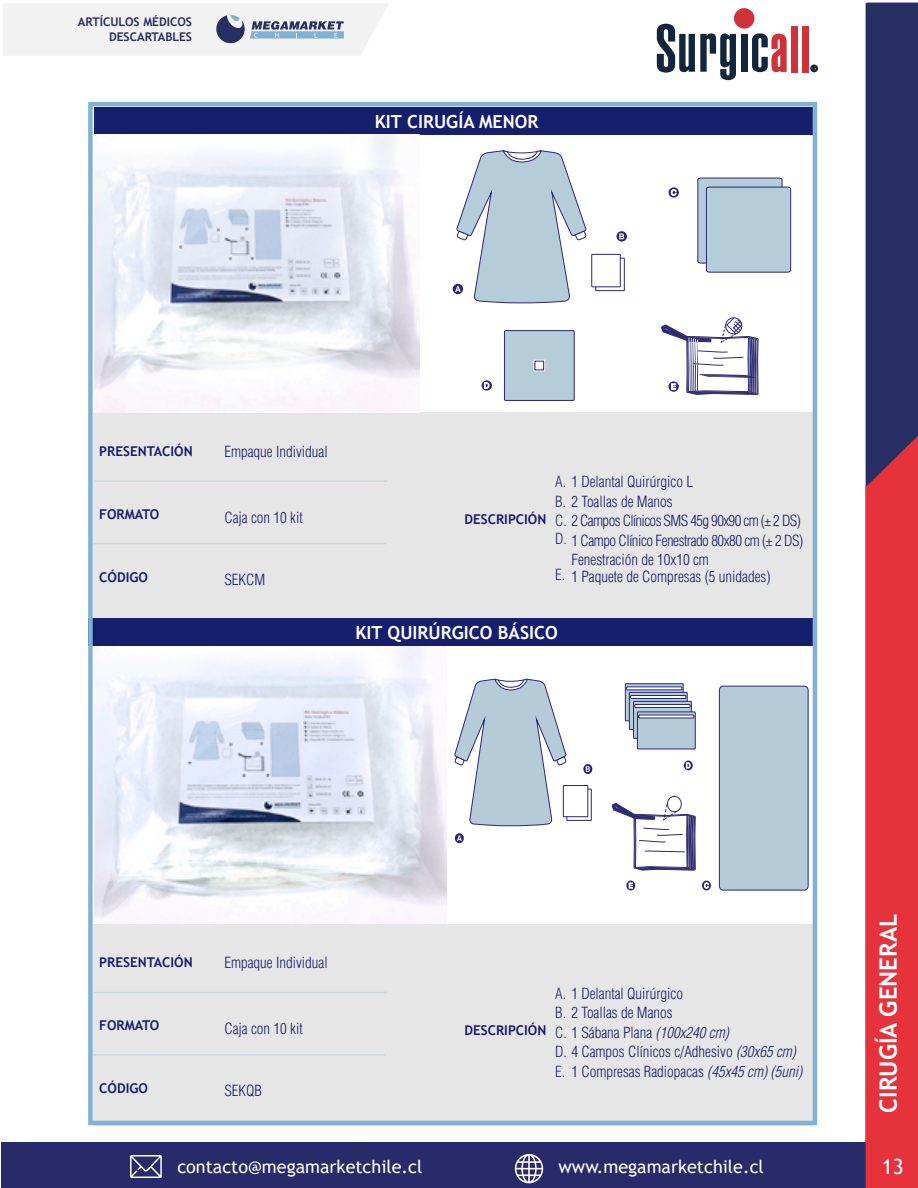
<style>
.page{position:relative;width:918px;height:1188px;background:#fff}
.page>*{position:absolute;margin:0;border:0;box-sizing:border-box;transform-origin:0 0}
.t1{font:700 24px "Trebuchet MS";color:#fff}
.t2{font:21px "Trebuchet MS";color:#fff}
.t3{font:18px "Trebuchet MS";color:#fff}
.t4{font:700 18px "Trebuchet MS";color:#fff}
.t5{font:300 condensed 15px/19.5px "Helvetica LT Std";color:#151f6d}
.t6{font:300 condensed 15px "Helvetica LT Std";letter-spacing:-.03em;color:#151f6d}
.t7{font:300 condensed 15px "Helvetica LT Std";letter-spacing:-.04em;color:#151f6d}
.t8{font:700 13.5px "Trebuchet MS";color:#151f6d}
.t9{font:700 12px/14.4px "Trebuchet MS";color:#272e62;text-align:right}
.s1{color:#272e61}
.s2{font-style:italic}
</style>
<div class="page">
<div style="left:2px;top:1143px;width:916px;height:45px;background:#292a69"></div>
<svg style="left:3px;top:4px;width:385px;height:52px"></svg>
<div style="left:791px;top:26px;width:6px;height:46px;background:#d13239"></div>
<div style="left:802px;top:26px;width:6px;height:46px;background:#d13239"></div>
<div style="left:734px;top:8px;width:21px;height:21px;background:#d13239;border-radius:50%"></div>
<svg style="left:657px;top:24px;width:79px;height:56px"></svg>
<div style="left:741px;top:34px;width:6px;height:38px;background:#11263c"></div>
<svg style="left:752px;top:33px;width:35px;height:39px"></svg>
<div style="left:810px;top:64px;width:8px;height:8px;border:2px solid #11263c;border-radius:50%"></div>
<div style="left:866px;top:3px;width:52px;height:433px;background:#272e61"></div>
<div style="left:866px;top:436px;width:52px;height:752px;background:#e6333b"></div>
<svg style="left:130px;top:1155px;width:32px;height:23px"></svg>
<svg style="left:515px;top:1154px;width:29px;height:30px"></svg>
<div style="left:93px;top:412px;width:723px;height:210px;background:#e6e6e6"></div>
<div style="left:93px;top:924px;width:720px;height:201px;background:#e6e6e6"></div>
<img style="left:94px;top:646px;width:352px;height:278px">
<hr style="left:93px;top:543px;width:293px;height:1px;background:#82b2d3">
<hr style="left:93px;top:1054px;width:293px;height:2px;background:#82b2d3">
<hr style="left:94px;top:480px;width:293px;height:2px;background:#82b2d3">
<hr style="left:94px;top:992px;width:293px;height:1px;background:#82b2d3">
<div style="left:94px;top:108px;width:722px;height:27px;background:#151f6d"></div>
<div style="left:88px;top:619px;width:728px;height:27px;background:#151f6d"></div>
<svg style="left:567px;top:789px;width:24px;height:31px"></svg>
<div style="left:567px;top:789px;width:24px;height:32px;border:1px solid #2b2577"></div>
<div style="left:563px;top:786px;width:25px;height:31px;background:#fff"></div>
<div style="left:563px;top:785px;width:25px;height:32px;border:1px solid #2b2577"></div>
<svg style="left:455px;top:679px;width:111px;height:147px"></svg>
<svg style="left:455px;top:833px;width:9px;height:10px"></svg>
<svg style="left:457px;top:835px;width:5px;height:6px"></svg>
<svg style="left:583px;top:764px;width:9px;height:10px"></svg>
<svg style="left:586px;top:766px;width:4px;height:6px"></svg>
<svg style="left:702px;top:881px;width:9px;height:9px"></svg>
<svg style="left:704px;top:882px;width:5px;height:7px"></svg>
<svg style="left:684px;top:760px;width:9px;height:10px"></svg>
<svg style="left:686px;top:762px;width:5px;height:6px"></svg>
<svg style="left:612px;top:795px;width:84px;height:76px"></svg>
<div style="left:719px;top:686px;width:89px;height:204px;background:#b6cbd8;border-radius:4px"></div>
<div style="left:719px;top:686px;width:89px;height:204px;border:1px solid #2b2577;border-radius:4px"></div>
<svg style="left:625px;top:684px;width:58px;height:37px"></svg>
<div style="left:625px;top:684px;width:58px;height:37px;border:1px solid #2b2577"></div>
<div style="left:626px;top:687px;width:56px;height:3px;border:1px solid #2b2577"></div>
<div style="left:629px;top:692px;width:58px;height:37px;background:linear-gradient(to right,#afc3d3,#acbfd1)"></div>
<div style="left:629px;top:692px;width:58px;height:38px;border:1px solid #2b2577"></div>
<div style="left:630px;top:695px;width:56px;height:4px;border:1px solid #2b2577"></div>
<svg style="left:634px;top:701px;width:57px;height:37px"></svg>
<div style="left:633px;top:701px;width:59px;height:38px;border:1px solid #2b2577"></div>
<div style="left:635px;top:704px;width:55px;height:4px;border:1px solid #2b2577"></div>
<div style="left:637px;top:712px;width:58px;height:37px;background:#b6cbd8"></div>
<div style="left:637px;top:712px;width:58px;height:37px;border:1px solid #2b2577"></div>
<div style="left:638px;top:715px;width:56px;height:3px;border:1px solid #2b2577"></div>
<svg style="left:626px;top:881px;width:9px;height:9px"></svg>
<svg style="left:629px;top:883px;width:4px;height:6px"></svg>
<div style="left:88px;top:102px;width:729px;height:1023px;border:4px solid #82b2d3"></div>
<img style="left:94px;top:135px;width:326px;height:277px">
<svg style="left:596px;top:258px;width:28px;height:33px"></svg>
<div style="left:596px;top:258px;width:28px;height:33px;border:1px solid #2b2678"></div>
<div style="left:592px;top:254px;width:28px;height:33px;background:#fff"></div>
<div style="left:592px;top:254px;width:28px;height:33px;border:1px solid #2b2678"></div>
<svg style="left:453px;top:284px;width:10px;height:10px"></svg>
<svg style="left:455px;top:150px;width:131px;height:153px"></svg>
<svg style="left:616px;top:231px;width:11px;height:11px"></svg>
<svg style="left:619px;top:233px;width:5px;height:6px"></svg>
<svg style="left:669px;top:187px;width:10px;height:11px"></svg>
<svg style="left:671px;top:189px;width:6px;height:7px"></svg>
<svg style="left:482px;top:380px;width:10px;height:11px"></svg>
<svg style="left:484px;top:382px;width:5px;height:7px"></svg>
<div style="left:504px;top:331px;width:70px;height:69px;background:#b5ccd9"></div>
<div style="left:504px;top:330px;width:70px;height:71px;border:1px solid #2b2678"></div>
<div style="left:533px;top:360px;width:12px;height:11px;border:1px solid #fff"></div>
<div style="left:535px;top:361px;width:9px;height:9px;background:#fff"></div>
<div style="left:535px;top:361px;width:9px;height:9px;border:1px solid #2b2678"></div>
<svg style="left:698px;top:178px;width:93px;height:94px;background:#b0c5d5"></svg>
<svg style="left:661px;top:317px;width:97px;height:78px"></svg>
<p class="t9" style="left:78px;top:15px;width:116px">ARTÍCULOS MÉDICOS<br>DESCARTABLES</p>
<p class="t4" style="left:375px;top:110px;width:165px">KIT CIRUGÍA MENOR</p>
<p class="t8" style="left:99px;top:443px;width:95px">PRESENTACIÓN</p>
<p class="t5" style="left:224px;top:442px;width:105px">Empaque Individual</p>
<p class="t8" style="left:99px;top:506px;width:61px">FORMATO</p>
<p class="t8" style="left:99px;top:569px;width:50px">CÓDIGO</p>
<p class="t5" style="left:224px;top:508px;width:80px">Caja con 10 kit</p>
<p class="t5" style="left:224px;top:569px;width:42px">SEKCM</p>
<p class="t8" style="left:464px;top:510px;width:83px">DESCRIPCIÓN</p>
<p class="t5" style="left:555px;top:472px;width:139px"><span class="s1">A.</span> 1 Delantal Quirúrgico L</p>
<p class="t5" style="left:555px;top:491px;width:119px"><span class="s1">B.</span> 2 Toallas de Manos</p>
<p class="t7" style="left:555px;top:511px;width:247px"><span class="s1">C.</span> 2 Campos Clínicos SMS 45g 90x90 cm (± 2 DS)</p>
<p class="t6" style="left:555px;top:531px;width:249px"><span class="s1">D.</span> 1 Campo Clínico Fenestrado 80x80 cm (± 2 DS)</p>
<p class="t5" style="left:571px;top:550px;width:139px">Fenestración de 10x10 cm</p>
<p class="t5" style="left:555px;top:566px;width:217px"><span class="s1">E.</span> 1 Paquete de Compresas (5 unidades)</p>
<p class="t4" style="left:355px;top:621px;width:204px">KIT QUIRÚRGICO BÁSICO</p>
<p class="t8" style="left:99px;top:954px;width:95px">PRESENTACIÓN</p>
<p class="t5" style="left:224px;top:953px;width:105px">Empaque Individual</p>
<p class="t8" style="left:99px;top:1017px;width:61px">FORMATO</p>
<p class="t5" style="left:224px;top:1019px;width:80px">Caja con 10 kit</p>
<p class="t8" style="left:99px;top:1080px;width:50px">CÓDIGO</p>
<p class="t5" style="left:224px;top:1081px;width:39px">SEKQB</p>
<p class="t8" style="left:464px;top:1022px;width:83px">DESCRIPCIÓN</p>
<p class="t5" style="left:555px;top:983px;width:248px"><span class="s1">A.</span> 1 Delantal Quirúrgico<br><span class="s1">B.</span> 2 Toallas de Manos<br><span class="s1">C.</span> 1 Sábana Plana <span class="s2">(100x240 cm)<br></span><span class="s1">D.</span> 4 Campos Clínicos c/Adhesivo <span class="s2">(30x65 cm)<br></span><span class="s1">E.</span> 1 Compresas Radiopacas <span class="s2">(45x45 cm) (5uni)</span></p>
<h1 class="t1" style="left:873px;top:1113px;width:200px;rotate:-90deg">CIRUGÍA GENERAL</h1>
<p class="t3" style="left:177px;top:1156px;width:247px">contacto@megamarketchile.cl</p>
<p class="t3" style="left:559px;top:1156px;width:207px">www.megamarketchile.cl</p>
<h2 class="t2" style="left:882px;top:1153px;width:24px">13</h2>
</div>
